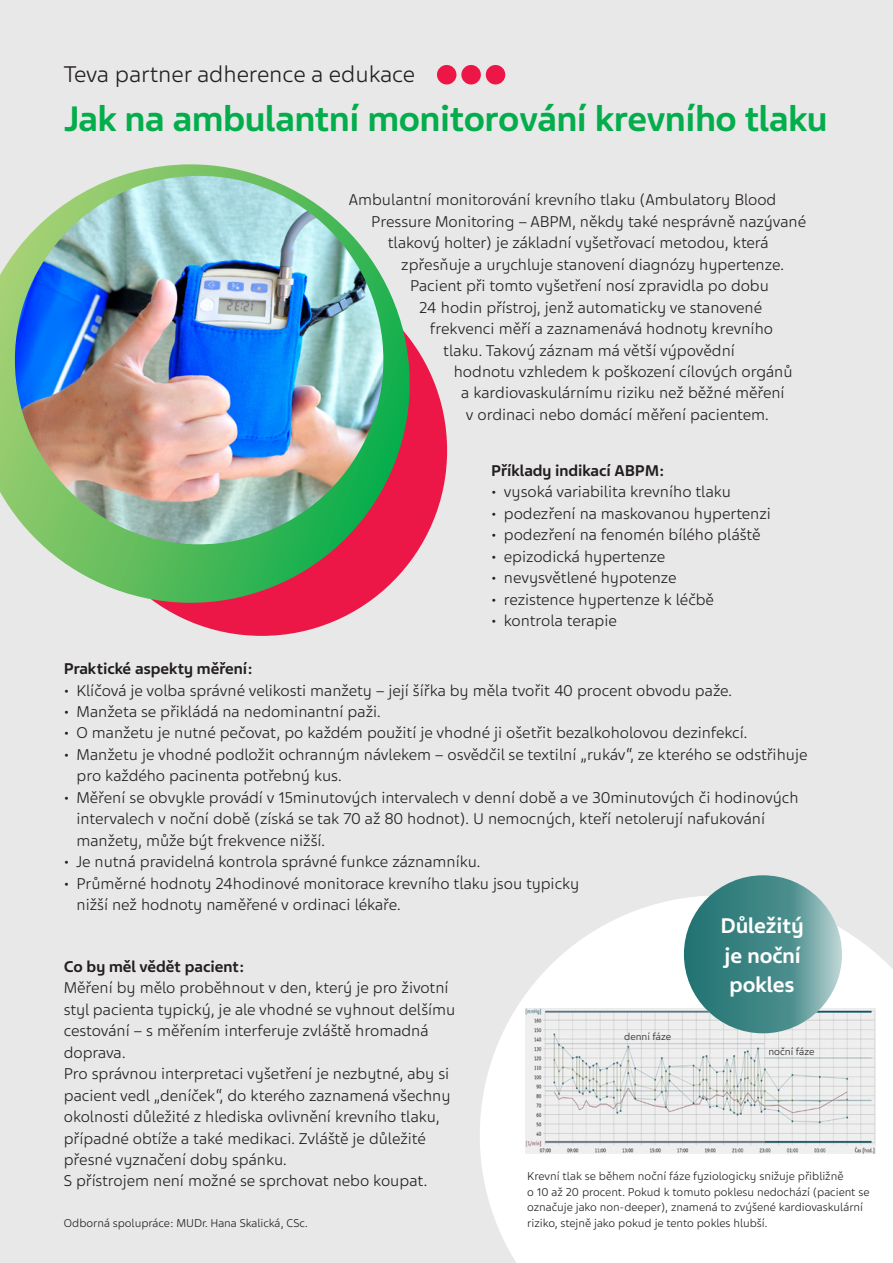
<style>
.page{position:relative;width:893px;height:1263px;background:#e9e8e8}
.page>*{position:absolute;margin:0;border:0;box-sizing:border-box;transform-origin:0 0}
.t1{font:700 37.5px "Teva Sans";letter-spacing:-.005em;color:#03ad4c}
.t2{font:300 24px "Teva Sans";color:#231f20}
.t3{font:700 22.5px/29.2px "Teva Sans";color:#fff;text-align:justify}
.t4{font:300 16.5px/21.5px "Teva Sans";color:#231f20}
.t5{font:700 16.5px "Teva Sans";color:#231f20}
.t6{font:300 12px/15.6px "Teva Sans";color:#231f20}
.t7{font:300 10.5px "Teva Sans";color:#231f20}
</style>
<div class="page">
<svg style="left:480px;top:896px;width:413px;height:367px;fill:#fff"></svg>
<div style="left:486px;top:65px;width:19px;height:19px;background:#ed1747;border-radius:50%"></div>
<div style="left:461px;top:65px;width:20px;height:19px;background:#ed1747;border-radius:50%"></div>
<div style="left:437px;top:65px;width:19px;height:19px;background:#ed1747;border-radius:50%"></div>
<svg style="left:0;top:164px;width:438px;height:467px"></svg>
<img style="left:15px;top:176px;width:368px;height:368px;border-radius:184px">
<img style="left:525px;top:1009px;width:351px;height:145px">
<svg style="left:684px;top:875px;width:158px;height:158px;background:#4b8d8d"></svg>
<h2 class="t2" style="left:64px;top:60px;width:353px">Teva partner adherence a edukace</h2>
<h1 class="t1" style="left:64px;top:96px;width:765px">Jak na ambulantní monitorování krevního tlaku</h1>
<p class="t4" style="left:349px;top:189px;width:429px">Ambulantní monitorování krevního tlaku (Ambulatory Blood</p>
<p class="t4" style="left:371px;top:211px;width:436px">Pressure Monitoring – ABPM, někdy také nesprávně nazývané</p>
<p class="t4" style="left:388px;top:232px;width:382px">tlakový holter) je základní vyšetřovací metodou, která</p>
<p class="t4" style="left:401px;top:254px;width:384px">zpřesňuje a urychluje stanovení diagnózy hypertenze.</p>
<p class="t4" style="left:410px;top:275px;width:360px">Pacient při tomto vyšetření nosí zpravidla po dobu</p>
<p class="t4" style="left:419px;top:297px;width:344px">24 hodin přístroj, jenž automaticky ve stanovené</p>
<p class="t4" style="left:430px;top:318px;width:345px">frekvenci měří a zaznamenává hodnoty krevního</p>
<p class="t4" style="left:443px;top:339px;width:293px">tlaku. Takový záznam má větší výpovědní</p>
<p class="t4" style="left:454px;top:361px;width:340px">hodnotu vzhledem k poškození cílových orgánů</p>
<p class="t4" style="left:461px;top:382px;width:325px">a kardiovaskulárnímu riziku než běžné měření</p>
<p class="t4" style="left:466px;top:404px;width:304px">v ordinaci nebo domácí měření pacientem.</p>
<p class="t5" style="left:491px;top:460px;width:175px">Příklady indikací ABPM:</p>
<p class="t4" style="left:491px;top:481px;width:241px">• vysoká variabilita krevního tlaku</p>
<p class="t4" style="left:491px;top:503px;width:281px">• podezření na maskovanou hypertenzi</p>
<p class="t4" style="left:491px;top:524px;width:271px">• podezření na fenomén bílého pláště</p>
<p class="t4" style="left:491px;top:546px;width:176px">• epizodická hypertenze</p>
<p class="t4" style="left:491px;top:567px;width:187px">• nevysvětlené hypotenze</p>
<p class="t4" style="left:491px;top:588px;width:224px">• rezistence hypertenze k léčbě</p>
<p class="t4" style="left:491px;top:610px;width:127px">• kontrola terapie</p>
<p class="t5" style="left:64px;top:659px;width:191px">Praktické aspekty měření:</p>
<p class="t4" style="left:64px;top:679px;width:670px">• Klíčová je volba správné velikosti manžety – její šířka by měla tvořit 40 procent obvodu paže.</p>
<p class="t4" style="left:64px;top:701px;width:318px">• Manžeta se přikládá na nedominantní paži.</p>
<p class="t4" style="left:64px;top:722px;width:685px">• O manžetu je nutné pečovat, po každém použití je vhodné ji ošetřit bezalkoholovou dezinfekcí.</p>
<p class="t4" style="left:77px;top:744px;width:732px;text-indent:-13px">• Manžetu je vhodné podložit ochranným návlekem – osvědčil se textilní „rukáv“, ze kterého se odstřihuje pro každého pacinenta potřebný kus.</p>
<p class="t4" style="left:77px;top:787px;width:723px;text-indent:-13px">• Měření se obvykle provádí v 15minutových intervalech v denní době a ve 30minutových či hodinových intervalech v noční době (získá se tak 70 až 80 hodnot). U nemocných, kteří netolerují nafukování manžety, může být frekvence nižší.</p>
<p class="t4" style="left:64px;top:851px;width:418px">• Je nutná pravidelná kontrola správné funkce záznamníku.</p>
<p class="t4" style="left:77px;top:872px;width:504px;text-indent:-13px">• Průměrné hodnoty 24hodinové monitorace krevního tlaku jsou typicky nižší než hodnoty naměřené v ordinaci lékaře.</p>
<p class="t5" style="left:64px;top:956px;width:182px">Co by měl vědět pacient:</p>
<p class="t4" style="left:64px;top:977px;width:393px">Měření by mělo proběhnout v den, který je pro životní styl pacienta typický, je ale vhodné se vyhnout delšímu cestování – s měřením interferuje zvláště hromadná doprava.<br>Pro správnou interpretaci vyšetření je nezbytné, aby si pacient vedl „deníček“, do kterého zaznamená všechny okolnosti důležité z hlediska ovlivnění krevního tlaku, případné obtíže a také medikaci. Zvláště je důležité přesné vyznačení doby spánku.<br>S přístrojem není možné se sprchovat nebo koupat.</p>
<p class="t7" style="left:624px;top:1031px;width:48px">denní fáze</p>
<h3 class="t3" style="left:720px;top:912px;width:85px">Důležitý je noční pokles</h3>
<p class="t7" style="left:768px;top:1045px;width:47px">noční fáze</p>
<p class="t6" style="left:527px;top:1168px;width:344px">Krevní tlak se během noční fáze fyziologicky snižuje přibližně<br>o 10 až 20 procent. Pokud k tomuto poklesu nedochází (pacient se označuje jako non‑deeper), znamená to zvýšené kardiovaskulární</p>
<p class="t6" style="left:64px;top:1215px;width:246px">Odborná spolupráce: MUDr. Hana Skalická, CSc.</p>
<p class="t6" style="left:527px;top:1215px;width:241px">riziko, stejně jako pokud je tento pokles hlubší.</p>
</div>
